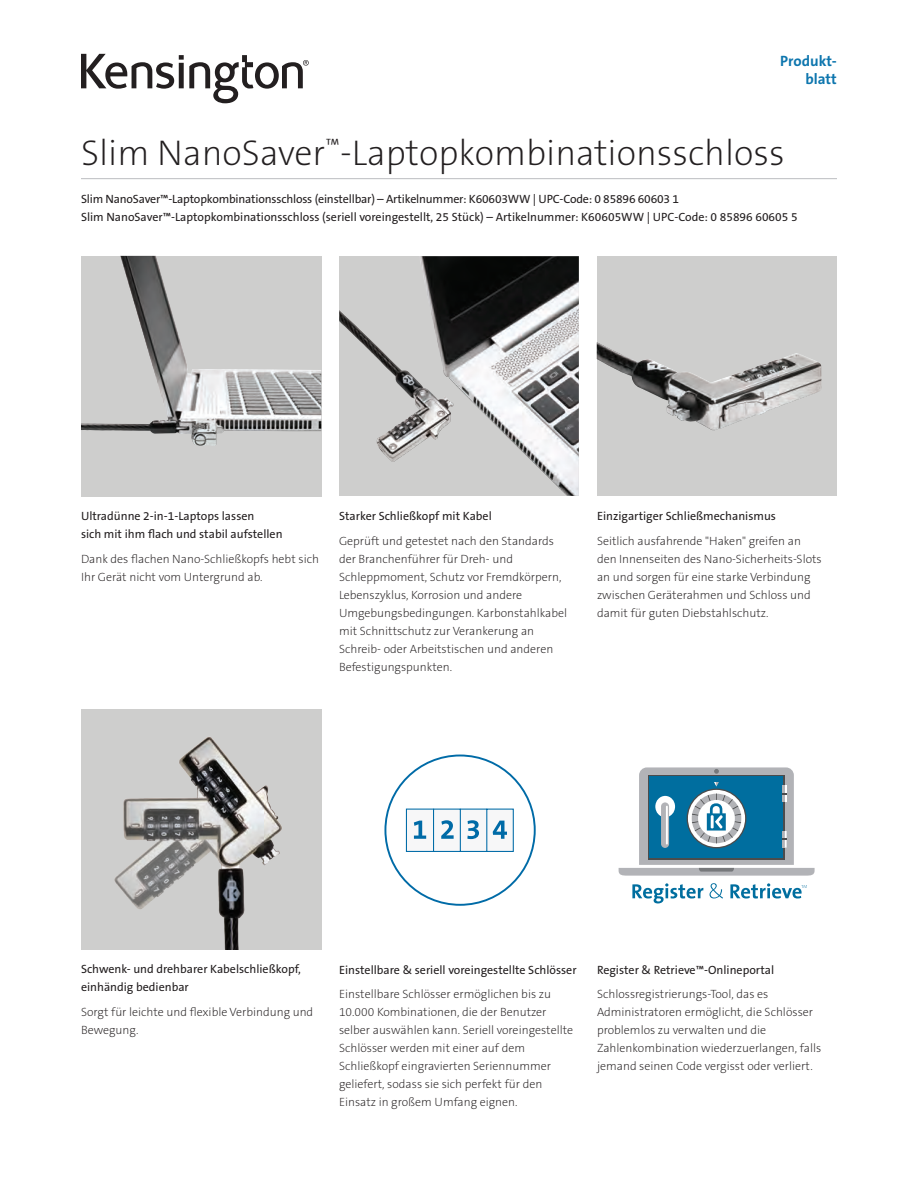
<style>
.page{position:relative;width:918px;height:1188px;background:#fff}
.page>*{position:absolute;margin:0;border:0;box-sizing:border-box;transform-origin:0 0}
.Main_Header{font:36px "The Sans KENSINGTON2 XL";color:#231f20}
.Part_No__UPC{font:15px "The Sans KENSINGTON7 Bd";color:#0e76ae}
.Body{font:12px/18px "The Sans KENSINGTON2 XL";color:#231f20}
.Part_No__UPC-2{font:12px/18px "The Sans KENSINGTON5 Rg";color:#231f20}
</style>
<div class="page">
<svg style="left:81px;top:54px;width:228px;height:49px"></svg>
<hr style="left:81px;top:178px;width:756px;height:1px;background:#bcbdc0">
<div style="left:81px;top:256px;width:240px;height:240px;background:#cececd"></div>
<img style="left:81px;top:256px;width:240px;height:190px">
<img style="left:339px;top:256px;width:240px;height:240px">
<div style="left:597px;top:256px;width:239px;height:240px;background:#cececd"></div>
<img style="left:597px;top:342px;width:225px;height:89px">
<div style="left:81px;top:709px;width:240px;height:241px;background:#cececd"></div>
<img style="left:114px;top:737px;width:168px;height:213px">
<svg style="left:632px;top:883px;width:71px;height:20px"></svg>
<svg style="left:710px;top:883px;width:13px;height:16px"></svg>
<svg style="left:730px;top:883px;width:77px;height:16px"></svg>
<svg style="left:619px;top:767px;width:196px;height:109px"></svg>
<svg style="left:405px;top:808px;width:109px;height:44px"></svg>
<p class="Part_No__UPC" style="left:780px;top:53px;width:58px">Produkt-</p>
<p class="Part_No__UPC" style="left:805px;top:71px;width:33px">blatt</p>
<p class="Main_Header" style="left:81px;top:133px;width:705px">Slim NanoSaver<sup>™</sup>-Laptopkombinationsschloss</p>
<p class="Part_No__UPC-2" style="left:81px;top:190px;width:599px">Slim NanoSaver™-Laptopkombinationsschloss (einstellbar) – Artikelnummer: K60603WW | UPC-Code: 0 85896 60603 1</p>
<p class="Part_No__UPC-2" style="left:81px;top:208px;width:718px">Slim NanoSaver™-Laptopkombinationsschloss (seriell voreingestellt, 25 Stück) – Artikelnummer: K60605WW | UPC-Code: 0 85896 60605 5</p>
<p class="Part_No__UPC-2" style="left:81px;top:507px;width:203px">Ultradünne 2-in-1-Laptops lassen<br>sich mit ihm flach und stabil aufstellen</p>
<p class="Body" style="left:81px;top:550px;width:240px">Dank des flachen Nano-Schließkopfs hebt sich<br>Ihr Gerät nicht vom Untergrund ab.</p>
<p class="Part_No__UPC-2" style="left:339px;top:507px;width:154px">Starker Schließkopf mit Kabel</p>
<p class="Body" style="left:339px;top:532px;width:230px">Geprüft und getestet nach den Standards der Branchenführer für Dreh- und Schleppmoment, Schutz vor Fremdkörpern, Lebenszyklus, Korrosion und andere Umgebungsbedingungen. Karbonstahlkabel mit Schnittschutz zur Verankerung an Schreib- oder Arbeitstischen und anderen Befestigungspunkten.</p>
<p class="Part_No__UPC-2" style="left:597px;top:507px;width:181px">Einzigartiger Schließmechanismus</p>
<p class="Body" style="left:597px;top:532px;width:226px">Seitlich ausfahrende "Haken" greifen an den Innenseiten des Nano-Sicherheits-Slots an und sorgen für eine starke Verbindung zwischen Geräterahmen und Schloss und damit für guten Diebstahlschutz.</p>
<p class="Part_No__UPC-2" style="left:81px;top:961px;width:222px">Schwenk- und drehbarer Kabelschließkopf, einhändig bedienbar</p>
<p class="Body" style="left:81px;top:1004px;width:234px">Sorgt für leichte und flexible Verbindung und<br>Bewegung.</p>
<p class="Part_No__UPC-2" style="left:339px;top:961px;width:239px">Einstellbare &amp; seriell voreingestellte Schlösser</p>
<p class="Body" style="left:339px;top:986px;width:236px">Einstellbare Schlösser ermöglichen bis zu 10.000 Kombinationen, die der Benutzer selber auswählen kann. Seriell voreingestellte Schlösser werden mit einer auf dem Schließkopf eingravierten Seriennummer geliefert, sodass sie sich perfekt für den Einsatz in großem Umfang eignen.</p>
<p class="Part_No__UPC-2" style="left:597px;top:961px;width:179px">Register &amp; Retrieve™-Onlineportal</p>
<p class="Body" style="left:597px;top:986px;width:226px">Schlossregistrierungs-Tool, das es Administratoren ermöglicht, die Schlösser problemlos zu verwalten und die Zahlenkombination wiederzuerlangen, falls jemand seinen Code vergisst oder verliert.</p>
</div>
